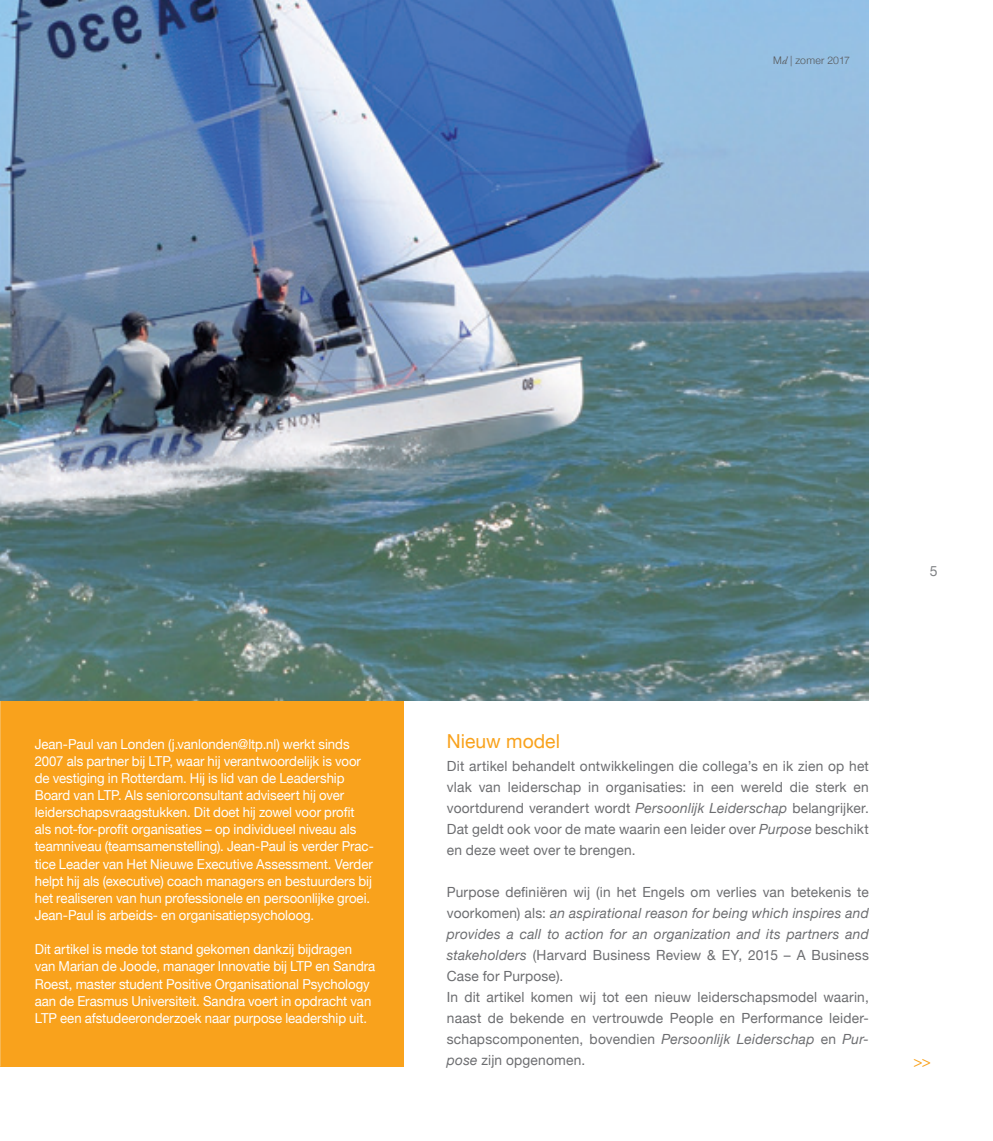
<style>
.page{position:relative;width:993px;height:1141px;background:#fff}
.page>*{position:absolute;margin:0;border:0;box-sizing:border-box;transform-origin:0 0}
.t1{font:19.25px "Helvetica Neue";letter-spacing:.005em;color:#f9a21c}
.t2{font:15.75px "Helvetica Neue";color:#f9a21c;scale:.96 1}
.t3{font:14px/21px "Helvetica Neue";letter-spacing:.015em;color:#6c6d70;text-align:justify}
.t4{font:14px "Helvetica Neue";color:#808285}
.t5{font:13.65px/17.2px "Helvetica Neue";letter-spacing:-.005em;color:#fff;scale:.96 1}
.t6{font:300 10.5px "Helvetica Neue";letter-spacing:.01em;color:#57585a}
.s1{font-family:"Adobe Garamond Pro";font-weight:400;font-style:italic}
.s2{font-style:italic}
</style>
<div class="page">
<div style="left:0;top:677px;width:403px;height:390px;background:#f9a21c"></div>
<img style="left:0;top:0;width:868px;height:701px">
<p class="t6" style="left:773px;top:54px;width:78px">M<span class="s1">d</span> | zomer 2017</p>
<p class="t6" style="left:798px;top:54px;width:70px">| voo jaar 2017</p>
<p class="t6" style="left:781px;top:54px;width:78px">M<span class="s1">d</span> z mer 2017</p>
<p class="t5" style="left:35px;top:735px;width:354px">Jean-Paul van Londen (j.vanlonden@ltp.nl) werkt sinds 2007 als partner bij LTP, waar hij verantwoordelijk is voor de vestiging in Rotterdam. Hij is lid van de Leadership Board van LTP. Als seniorconsultant adviseert hij over leiderschapsvraagstukken. Dit doet hij zowel voor profit als not-for-profit organisaties – op individueel niveau als teamniveau (teamsamenstelling). Jean-Paul is verder Prac&shy;tice Leader van Het Nieuwe Executive Assessment. Verder helpt hij als (executive) coach managers en bestuurders bij het realiseren van hun professionele en persoonlijke groei.<br>Jean-Paul is arbeids- en organisatiepsycholoog.</p>
<p class="t5" style="left:35px;top:941px;width:356px">Dit artikel is mede tot stand gekomen dankzij bijdragen van Marian de Joode, manager Innovatie bij LTP en Sandra Roest, master student Positive Organisational Psychology aan de Erasmus Universiteit. Sandra voert in opdracht van LTP een afstudeeronderzoek naar purpose leadership uit.</p>
<p class="t4" style="left:929px;top:563px;width:9px">5</p>
<h1 class="t1" style="left:446px;top:730px;width:115px">Nieuw model</h1>
<p class="t3" style="left:446px;top:755px;width:423px">Dit artikel behandelt ontwikkelingen die collega’s en ik zien op het vlak van leiderschap in organisaties: in een wereld die sterk en voortdurend verandert wordt <span class="s2">Persoonlijk Leiderschap</span> belangrijker.<br>Dat geldt ook voor de mate waarin een leider over <span class="s2">Purpose</span> beschikt en deze weet over te brengen.</p>
<p class="t3" style="left:446px;top:881px;width:423px;text-align:left">Purpose definiëren wij (in het Engels om verlies van betekenis te voorkomen) als: <span class="s2">an aspirational reason for being which inspires and provides a call to action for an organization and its partners and stakeholders</span> (Harvard Business Review &amp; EY, 2015 – A Business Case for Purpose).<br>In dit artikel komen wij tot een nieuw leiderschapsmodel waarin, naast de bekende en vertrouwde People en Performance leider&shy;schapscomponenten, bovendien <span class="s2">Persoonlijk Leiderschap</span> en <span class="s2">Pur&shy;pose</span> zijn opgenomen.</p>
<p class="t2" style="left:913px;top:1052px;width:20px">&gt;&gt;</p>
</div>
